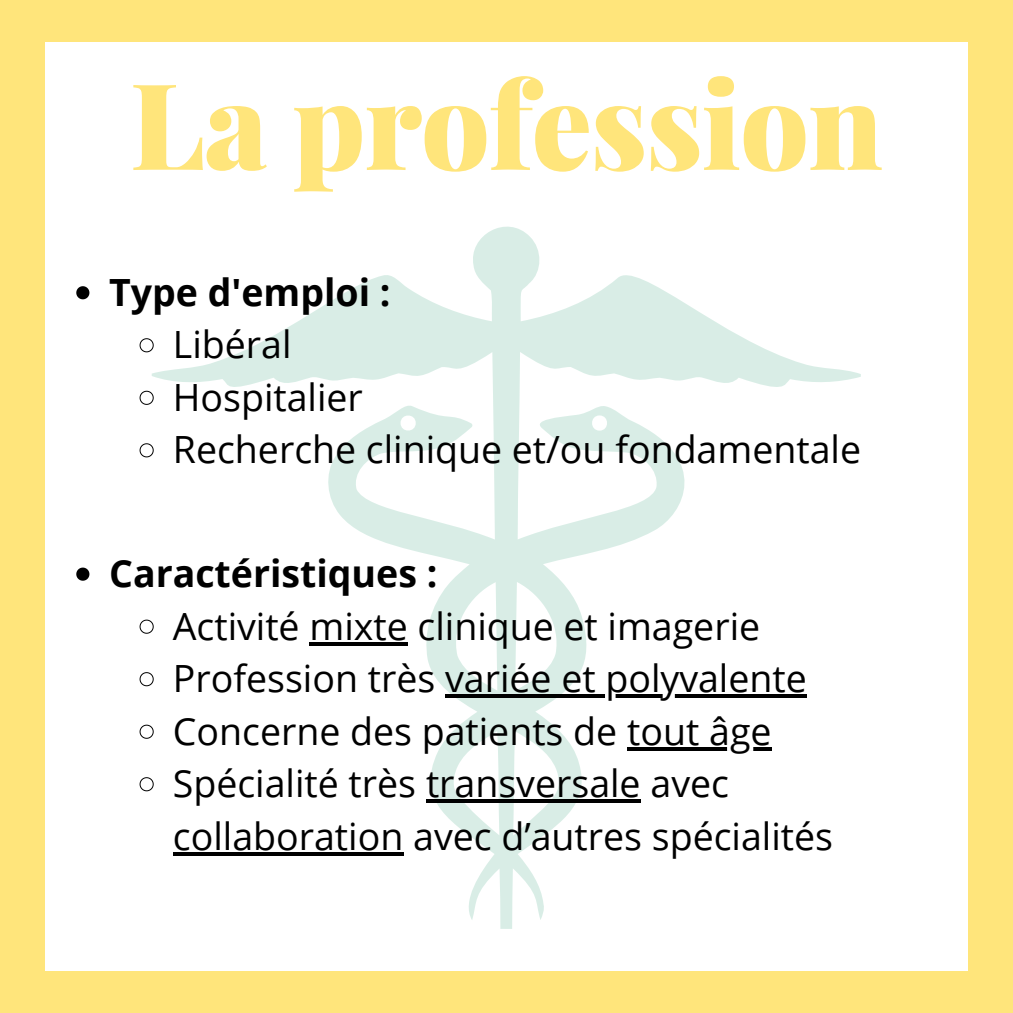
<style>
.page{position:relative;width:1013px;height:1013px;background:#fff}
.page>*{position:absolute;margin:0;border:0;box-sizing:border-box;transform-origin:0 0}
.t1{font:900 120px "Playfair Display";letter-spacing:-.01em;color:#ffe57b}
.t2{font:37.5px/52.5px "Open Sans";color:#000}
.t3{font:700 37.5px "Open Sans";color:#000}
</style>
<div class="page">
<div style="left:0;top:0;width:1012px;height:1012px;background:#ffe57b"></div>
<div style="left:45px;top:42px;width:922px;height:928px;background:#fff"></div>
<svg style="left:152px;top:226px;width:708px;height:702px"></svg>
<svg style="left:76px;top:286px;width:13px;height:13px"></svg>
<svg style="left:139px;top:338px;width:15px;height:15px"></svg>
<svg style="left:139px;top:390px;width:15px;height:15px"></svg>
<svg style="left:139px;top:443px;width:15px;height:15px"></svg>
<svg style="left:76px;top:567px;width:13px;height:13px"></svg>
<svg style="left:139px;top:619px;width:15px;height:15px"></svg>
<svg style="left:309px;top:641px;width:99px;height:4px"></svg>
<svg style="left:139px;top:671px;width:15px;height:15px"></svg>
<hr style="left:445px;top:694px;width:362px;height:4px;background:#000">
<svg style="left:139px;top:724px;width:15px;height:15px"></svg>
<svg style="left:627px;top:746px;width:144px;height:4px"></svg>
<svg style="left:139px;top:776px;width:15px;height:15px"></svg>
<hr style="left:426px;top:799px;width:215px;height:4px;background:#000">
<svg style="left:173px;top:851px;width:230px;height:4px"></svg>
<p class="t1" style="left:130px;top:40px;width:754px">La profession</p>
<p class="t3" style="left:109px;top:266px;width:283px">Type d'emploi :</p>
<p class="t2" style="left:173px;top:317px;width:120px">Libéral</p>
<p class="t2" style="left:173px;top:370px;width:191px">Hospitalier</p>
<p class="t2" style="left:173px;top:422px;width:689px">Recherche clinique et/ou fondamentale</p>
<p class="t3" style="left:109px;top:547px;width:330px">Caractéristiques :</p>
<p class="t2" style="left:173px;top:599px;width:588px">Activité mixte clinique et imagerie</p>
<p class="t2" style="left:173px;top:651px;width:635px">Profession très variée et polyvalente</p>
<p class="t2" style="left:173px;top:704px;width:600px">Concerne des patients de tout âge</p>
<p class="t2" style="left:173px;top:756px;width:661px">Spécialité très transversale avec collaboration avec d’autres spécialités</p>
</div>
